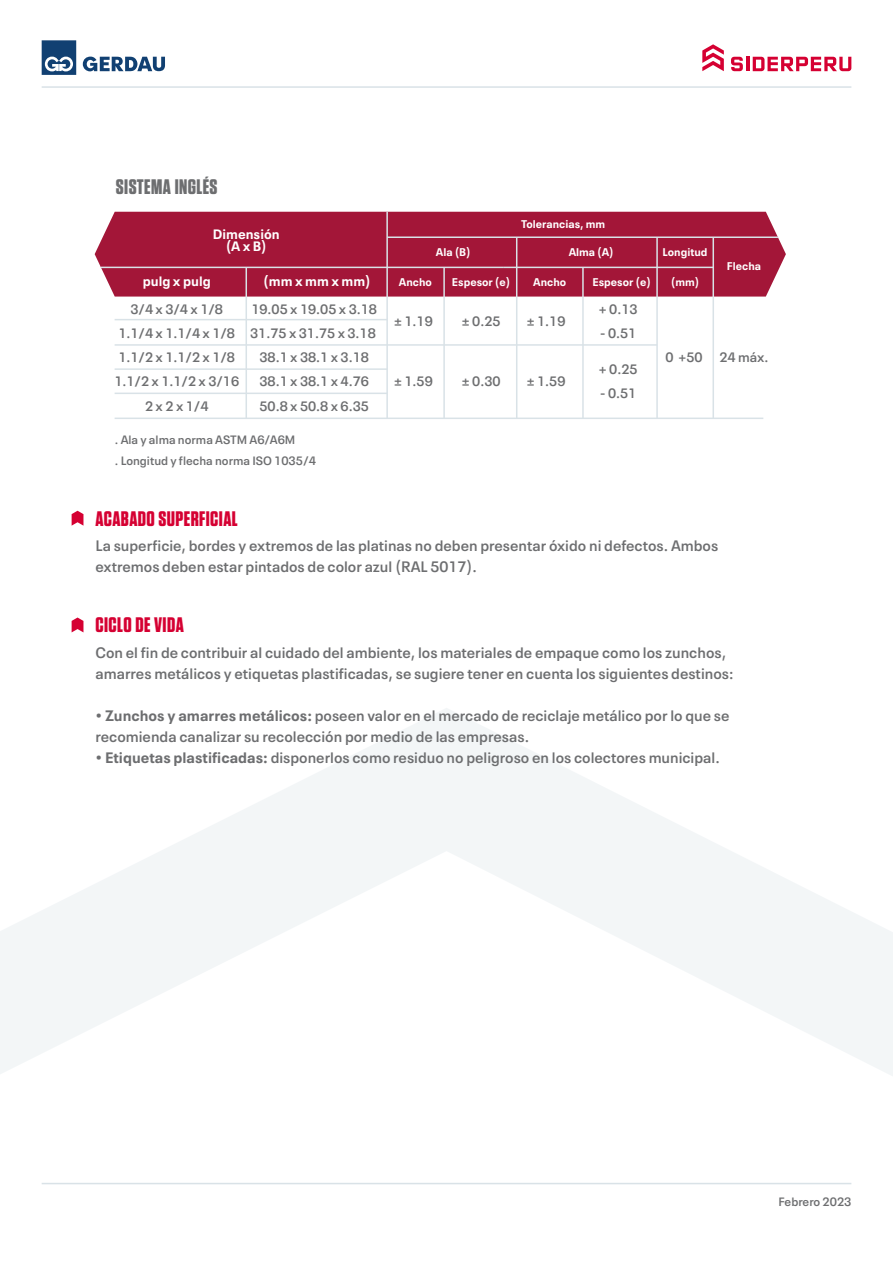
<style>
.page{position:relative;width:893px;height:1263px;background:#fff}
.page>*{position:absolute;margin:0;border:0;box-sizing:border-box;transform-origin:0 0}
.t1{font:700 21px "Tungsten";letter-spacing:.02em;color:#d50032}
.t2{font:700 21px "Tungsten";letter-spacing:.02em;color:#6d6e70}
.t3{font:600 15px/21px "Neue Plak Text";color:#6d6e70}
.t4{font:600 13.5px/24.2px "Neue Plak Text";color:#6d6e70;text-align:center}
.t5{font:700 13.5px/12px "Neue Plak Text";color:#fff;text-align:center}
.t6{font:600 12px/21px "Neue Plak Text";color:#6d6e70}
.t7{font:700 11.1px "Neue Plak Text";color:#fff}
.s1{font-weight:700}
</style>
<div class="page">
<svg style="left:0;top:708px;width:893px;height:368px"></svg>
<svg style="left:731px;top:57px;width:12px;height:14px"></svg>
<hr style="left:746px;top:57px;width:3px;height:14px;background:#d50032">
<svg style="left:753px;top:57px;width:98px;height:14px"></svg>
<svg style="left:702px;top:44px;width:22px;height:27px"></svg>
<svg style="left:83px;top:57px;width:82px;height:14px"></svg>
<svg style="left:42px;top:40px;width:34px;height:35px"></svg>
<hr style="left:42px;top:86px;width:809px;height:2px;background:#d9e2e7">
<hr style="left:42px;top:1183px;width:809px;height:1px;background:#d9e2e7">
<svg style="left:72px;top:511px;width:11px;height:15px"></svg>
<svg style="left:95px;top:212px;width:691px;height:85px;background:#a61f40"></svg>
<hr style="left:516px;top:238px;width:1px;height:180px;background:#d9e2e7">
<hr style="left:443px;top:267px;width:2px;height:151px;background:#d9e2e7">
<hr style="left:386px;top:212px;width:2px;height:206px;background:#d9e2e7">
<hr style="left:387px;top:236px;width:391px;height:2px;background:#d9e2e7">
<hr style="left:656px;top:237px;width:2px;height:181px;background:#d9e2e7">
<hr style="left:504px;top:267px;width:209px;height:1px;background:#d9e2e7">
<hr style="left:101px;top:267px;width:403px;height:1px;background:#d9e2e7">
<hr style="left:582px;top:267px;width:2px;height:151px;background:#d9e2e7">
<hr style="left:712px;top:238px;width:2px;height:180px;background:#d9e2e7">
<hr style="left:115px;top:344px;width:542px;height:2px;background:#d9e2e7">
<hr style="left:115px;top:319px;width:272px;height:1px;background:#d9e2e7">
<hr style="left:115px;top:368px;width:272px;height:2px;background:#d9e2e7">
<hr style="left:115px;top:393px;width:272px;height:1px;background:#d9e2e7">
<hr style="left:115px;top:418px;width:648px;height:1px;background:#d9e2e7">
<hr style="left:246px;top:267px;width:1px;height:151px;background:#d9e2e7">
<svg style="left:72px;top:617px;width:11px;height:15px"></svg>
<h1 class="t2" style="left:116px;top:176px;width:103px">SISTEMA INGLÉS</h1>
<p class="t5" style="left:213px;top:227px;width:68px">Dimensión (A x B)</p>
<p class="t5" style="left:143px;top:273px;width:69px">pulg x pulg</p>
<p class="t5" style="left:263px;top:273px;width:109px">(mm x mm x mm)</p>
<p class="t4" style="left:114px;top:296px;width:126px">3/4 x 3/4 x 1/8<br>1.1/4 x 1.1/4 x 1/8<br>1.1/2 x 1.1/2 x 1/8<br>1.1/2 x 1.1/2 x 3/16<br>2 x 2 x 1/4</p>
<p class="t4" style="left:250px;top:296px;width:128px">19.05 x 19.05 x 3.18<br>31.75 x 31.75 x 3.18<br>38.1 x 38.1 x 3.18<br>38.1 x 38.1 x 4.76<br>50.8 x 50.8 x 6.35</p>
<p class="t6" style="left:115px;top:428px;width:202px">. Ala y alma norma ASTM A6/A6M<br>. Longitud y flecha norma ISO 1035/4</p>
<h1 class="t1" style="left:95px;top:507px;width:144px">ACABADO SUPERFICIAL</h1>
<p class="t7" style="left:436px;top:243px;width:36px">Ala (B)</p>
<p class="t7" style="left:521px;top:214px;width:86px">Tolerancias, mm</p>
<p class="t7" style="left:569px;top:243px;width:46px">Alma (A)</p>
<p class="t7" style="left:399px;top:273px;width:35px">Ancho</p>
<p class="t7" style="left:452px;top:273px;width:60px">Espesor (e)</p>
<p class="t7" style="left:533px;top:273px;width:35px">Ancho</p>
<p class="t7" style="left:592px;top:273px;width:60px">Espesor (e)</p>
<p class="t4" style="left:394px;top:308px;width:40px">± 1.19</p>
<p class="t4" style="left:394px;top:368px;width:40px">± 1.59</p>
<p class="t4" style="left:462px;top:308px;width:40px">± 0.25</p>
<p class="t4" style="left:462px;top:368px;width:40px">± 0.30</p>
<p class="t4" style="left:527px;top:308px;width:40px">± 1.19</p>
<p class="t4" style="left:527px;top:368px;width:40px">± 1.59</p>
<p class="t4" style="left:599px;top:296px;width:40px">+ 0.13</p>
<p class="t4" style="left:600px;top:320px;width:38px">- 0.51</p>
<p class="t4" style="left:599px;top:356px;width:40px">+ 0.25</p>
<p class="t4" style="left:600px;top:379px;width:38px">- 0.51</p>
<p class="t7" style="left:663px;top:243px;width:46px">Longitud</p>
<p class="t7" style="left:671px;top:273px;width:30px">(mm)</p>
<p class="t7" style="left:727px;top:257px;width:36px">Flecha</p>
<p class="t4" style="left:666px;top:344px;width:104px">0 +50 24 máx.</p>
<p class="t3" style="left:95px;top:534px;width:624px">La superficie, bordes y extremos de las platinas no deben presentar óxido ni defectos. Ambos extremos deben estar pintados de color azul (RAL 5017).</p>
<h1 class="t1" style="left:95px;top:614px;width:90px">CICLO DE VIDA</h1>
<p class="t3" style="left:95px;top:640px;width:640px">Con el fin de contribuir al cuidado del ambiente, los materiales de empaque como los zunchos, amarres metálicos y etiquetas plastificadas, se sugiere tener en cuenta los siguientes destinos:</p>
<p class="t3" style="left:95px;top:703px;width:635px"><span class="s1">• Zunchos y amarres metálicos:</span> poseen valor en el mercado de reciclaje metálico por lo que se recomienda canalizar su recolección por medio de las empresas.</p>
<p class="t3" style="left:95px;top:745px;width:626px"><span class="s1">• Etiquetas plastificadas:</span> disponerlos como residuo no peligroso en los colectores municipal.</p>
<p class="t6" style="left:778px;top:1190px;width:75px">Febrero 2023</p>
</div>
